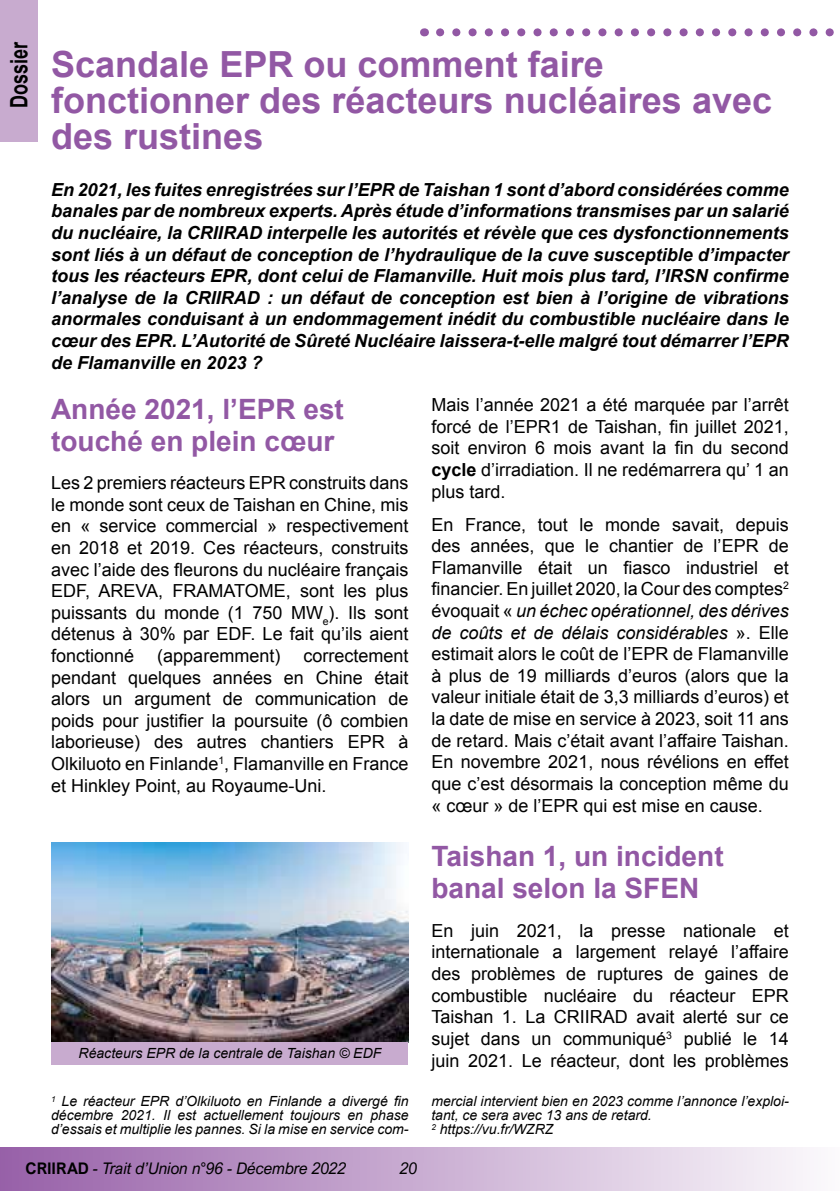
<style>
.page{position:relative;width:840px;height:1191px;background:#fff}
.page>*{position:absolute;margin:0;border:0;box-sizing:border-box;transform-origin:0 0}
.t1{font:700 36px/36px "Arial";color:#9258a4}
.t2{font:700 28px/32px "Arial";color:#9258a4}
.t3{font:700 24px "Arial";color:#000;scale:.75 1}
.t4{font:18px/21.6px "Arial";color:#000;text-align:justify}
.t5{font:italic 700 18px/21.6px "Arial";color:#000;text-align:justify}
.t6{font:italic 16px "Arial Nova";color:#000;scale:.96 1}
.t7{font:italic 14px/14px "Arial";color:#000;text-align:justify}
.s1{font-weight:700}
.s2{font-style:italic}
.s3{font-weight:700;font-style:normal}
</style>
<div class="page">
<svg style="left:440px;top:28px;width:394px;height:8px"></svg>
<div style="left:0;top:1147px;width:839px;height:44px;background:linear-gradient(to right,#9760a8,#fcfafc)"></div>
<div style="left:0;top:0;width:37px;height:142px;background:#c8abcf"></div>
<img style="left:51px;top:842px;width:357px;height:200px">
<div style="left:51px;top:1042px;width:356px;height:23px;background:#c8abcf"></div>
<h3 class="t3" style="left:3px;top:108px;width:90px;rotate:-90deg">Dossier</h3>
<h1 class="t1" style="left:51px;top:48px;width:722px">Scandale EPR ou comment faire fonctionner des réacteurs nucléaires avec des rustines</h1>
<p class="t5" style="left:51px;top:179px;width:739px">En 2021, les fuites enregistrées sur l’EPR de Taishan 1 sont d’abord considérées comme banales par de nombreux experts. Après étude d’informations transmises par un salarié du nucléaire, la CRIIRAD interpelle les autorités et révèle que ces dysfonctionnements sont liés à un défaut de conception de l’hydraulique de la cuve susceptible d’impacter tous les réacteurs EPR, dont celui de Flamanville. Huit mois plus tard, l’IRSN confirme l’analyse de la CRIIRAD : un défaut de conception est bien à l’origine de vibrations anormales conduisant à un endommagement inédit du combustible nucléaire dans le cœur des EPR. L’Autorité de Sûreté Nucléaire laissera-t-elle malgré tout démarrer l’EPR de Flamanville en 2023 ?</p>
<h2 class="t2" style="left:51px;top:393px;width:294px">Année 2021, l’EPR est touché en plein cœur</h2>
<p class="t4" style="left:51px;top:472px;width:359px">Les 2 premiers réacteurs EPR construits dans le monde sont ceux de Taishan en Chine, mis en « service commercial » respectivement en 2018 et 2019. Ces réacteurs, construits avec l’aide des fleurons du nucléaire français EDF, AREVA, FRAMATOME, sont les plus puissants du monde (1 750 MW<sub>e</sub>). Ils sont détenus à 30% par EDF. Le fait qu’ils aient fonctionné</p>
<p class="t4" style="left:431px;top:394px;width:359px">Mais l’année 2021 a été marquée par l’arrêt forcé de l’EPR1 de Taishan, fin juillet 2021, soit environ 6 mois avant la fin du second <span class="s1">cycle</span> d’irradiation. Il ne redémarrera qu’ 1 an plus tard.</p>
<p class="t4" style="left:431px;top:514px;width:359px">En France, tout le monde savait, depuis des années, que le chantier de l’EPR de Flamanville était un fiasco industriel et financier. En juillet 2020, la Cour des comptes<sup>2 </sup>évoquait « <span class="s2">un échec opérationnel, des dérives de coûts et de délais considérables</span> ». Elle estimait alors le coût de l’EPR de Flamanville à plus de 19 milliards d’euros (alors que la valeur initiale était de 3,3 milliards d’euros) et la date de mise en service à 2023, soit 11 ans de retard. Mais c’était avant l’affaire Taishan.<br>En novembre 2021, nous révélions en effet que c’est désormais la conception même du « cœur » de l’EPR qui est mise en cause.</p>
<h2 class="t2" style="left:431px;top:841px;width:294px">Taishan 1, un incident banal selon la SFEN</h2>
<p class="t4" style="left:431px;top:920px;width:359px">En juin 2021, la presse nationale et internationale a largement relayé l’affaire des problèmes de ruptures de gaines de combustible nucléaire du réacteur EPR Taishan 1. La CRIIRAD avait alerté sur ce sujet dans un communiqué<sup>3</sup> publié le 14 juin 2021. Le réacteur, dont les problèmes</p>
<p class="t4" style="left:157px;top:645px;width:125px">(apparemment)</p>
<p class="t4" style="left:51px;top:645px;width:359px;text-indent:252px">correctement pendant quelques années en Chine était alors un argument de communication de poids pour justifier la poursuite (ô combien laborieuse) des autres chantiers EPR à Olkiluoto en Finlande<sup>1</sup>, Flamanville en France et Hinkley Point, au Royaume-Uni.</p>
<p class="t7" style="left:79px;top:1046px;width:304px">Réacteurs EPR de la centrale de Taishan © EDF</p>
<p class="t7" style="left:51px;top:1094px;width:359px"><sup>1</sup> Le réacteur EPR d’Olkiluoto en Finlande a divergé fin décembre 2021. Il est actuellement toujours en phase d’essais et multiplie les pannes. Si la mise en service com-</p>
<p class="t7" style="left:431px;top:1094px;width:359px;text-align:left">mercial intervient bien en 2023 comme l’annonce l’exploi&shy;tant, ce sera avec 13 ans de retard.<br><sup>2</sup> https://vu.fr/WZRZ</p>
<p class="t6" style="left:26px;top:1159px;width:335px"><span class="s3">CRIIRAD</span> - Trait d’Union n°96 - Décembre 2022</p>
<p class="t6" style="left:400px;top:1159px;width:19px">20</p>
</div>
